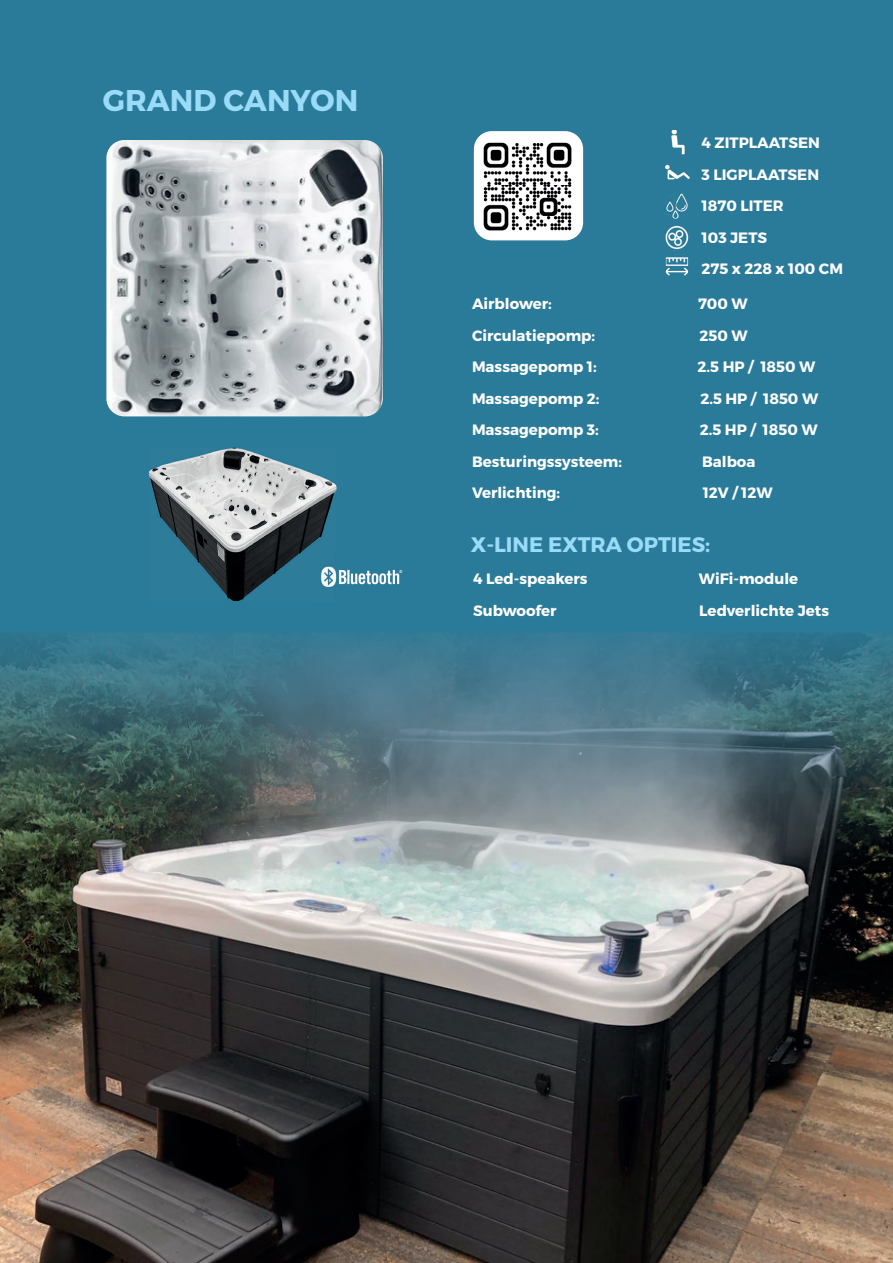
<style>
.page{position:relative;width:893px;height:1263px;background:#2a7b9a}
.page>*{position:absolute;margin:0;border:0;box-sizing:border-box;transform-origin:0 0}
.t1{font:700 30px "Montserrat";color:#99dbf8}
.t2{font:700 21px "Montserrat";color:#99dbf8}
.t3{font:700 15px/31.5px "Montserrat";color:#fff}
</style>
<div class="page">
<div style="left:474px;top:131px;width:109px;height:109px;background:#fff;border-radius:18px"></div>
<img style="left:106px;top:140px;width:277px;height:276px">
<img style="left:483px;top:142px;width:89px;height:89px">
<img style="left:671px;top:130px;width:14px;height:24px">
<img style="left:666px;top:194px;width:22px;height:25px">
<img style="left:663px;top:159px;width:28px;height:28px;border-radius:14px">
<img style="left:663px;top:223px;width:27px;height:28px;border-radius:14px">
<img style="left:666px;top:257px;width:22px;height:19px">
<img style="left:338px;top:570px;width:65px;height:15px">
<img style="left:0;top:633px;width:893px;height:630px">
<img style="left:842px;top:1216px;width:18px;height:17px">
<img style="left:149px;top:448px;width:188px;height:153px">
<img style="left:315px;top:551px;width:22px;height:50px">
<h1 class="t1" style="left:103px;top:82px;width:257px">GRAND CANYON</h1>
<p class="t3" style="left:702px;top:127px;width:143px">4 ZITPLAATSEN<br>3 LIGPLAATSEN<br>1870 LITER<br>103 JETS<br>275 x 228 x 100 CM</p>
<p class="t3" style="left:472px;top:288px;width:81px">Airblower:</p>
<p class="t3" style="left:698px;top:288px;width:51px">700 W</p>
<p class="t3" style="left:472px;top:320px;width:125px">Circulatiepomp:</p>
<p class="t3" style="left:699px;top:320px;width:50px">250 W</p>
<p class="t3" style="left:472px;top:351px;width:126px">Massagepomp 1:</p>
<p class="t3" style="left:698px;top:351px;width:119px">2.5 HP / 1850 W</p>
<p class="t3" style="left:472px;top:383px;width:129px">Massagepomp 2:</p>
<p class="t3" style="left:700px;top:383px;width:119px">2.5 HP / 1850 W</p>
<p class="t3" style="left:472px;top:414px;width:128px">Massagepomp 3:</p>
<p class="t3" style="left:700px;top:414px;width:119px">2.5 HP / 1850 W</p>
<p class="t3" style="left:472px;top:446px;width:152px">Besturingssysteem:</p>
<p class="t3" style="left:702px;top:446px;width:55px">Balboa</p>
<p class="t3" style="left:472px;top:477px;width:90px">Verlichting:</p>
<p class="t3" style="left:703px;top:477px;width:71px">12V / 12W</p>
<h2 class="t2" style="left:471px;top:531px;width:241px">X-LINE EXTRA OPTIES:</h2>
<p class="t3" style="left:473px;top:563px;width:116px">4 Led-speakers</p>
<p class="t3" style="left:699px;top:563px;width:101px">WiFi-module</p>
<p class="t3" style="left:473px;top:595px;width:85px">Subwoofer</p>
<p class="t3" style="left:699px;top:595px;width:131px">Ledverlichte Jets</p>
</div>
